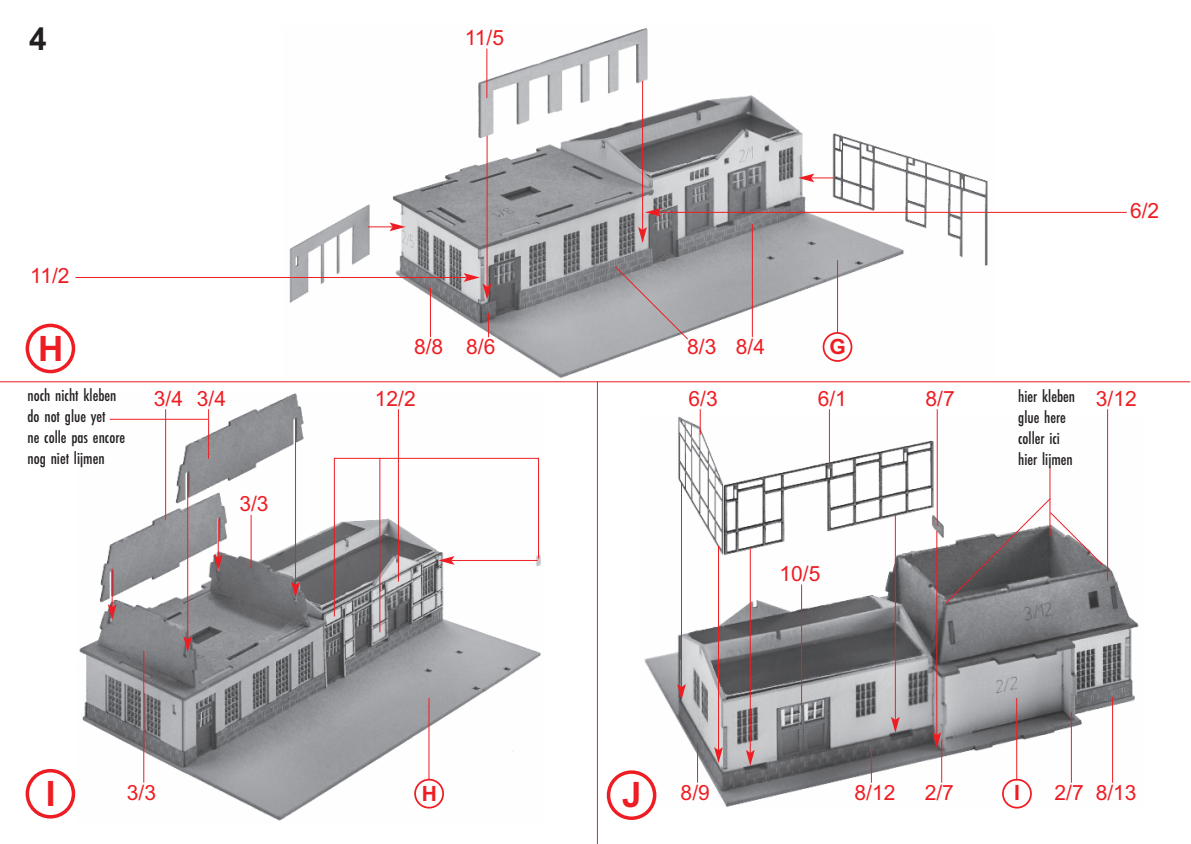
<style>
.page{position:relative;width:1191px;height:844px;background:#fff}
.page>*{position:absolute;margin:0;border:0;box-sizing:border-box;transform-origin:0 0}
.t1{font:700 35px "Arial";color:#ee1d23}
.t2{font:700 31.5px "Arial";color:#231f20}
.t3{font:21px "Arial";color:#ee1d23}
.t4{font:700 21px "Arial";color:#ee1d23}
.t5{font:17.5px/21px "Futura EF Medium Con";color:#231f20}
</style>
<div class="page">
<hr style="left:597px;top:381px;width:1px;height:462px;background:#ee1d23">
<hr style="left:0;top:381px;width:1190px;height:1px;background:#ee1d23">
<img style="left:289px;top:28px;width:705px;height:350px">
<img style="left:79px;top:393px;width:462px;height:428px">
<img style="left:644px;top:414px;width:495px;height:395px">
<svg style="left:26px;top:323px;width:49px;height:50px"></svg>
<svg style="left:822px;top:332px;width:30px;height:30px"></svg>
<svg style="left:26px;top:769px;width:49px;height:49px"></svg>
<svg style="left:607px;top:770px;width:49px;height:49px"></svg>
<svg style="left:414px;top:778px;width:30px;height:30px"></svg>
<svg style="left:1002px;top:778px;width:29px;height:30px"></svg>
<hr style="left:486px;top:49px;width:1px;height:49px;background:#ee1d23">
<hr style="left:801px;top:584px;width:1px;height:122px;background:#ee1d23">
<hr style="left:430px;top:287px;width:1px;height:50px;background:#ee1d23">
<svg style="left:488px;top:313px;width:1px;height:24px"></svg>
<hr style="left:752px;top:224px;width:1px;height:113px;background:#ee1d23">
<hr style="left:837px;top:260px;width:1px;height:73px;background:#ee1d23">
<svg style="left:614px;top:266px;width:75px;height:74px;background:#aaa7ab"></svg>
<hr style="left:75px;top:277px;width:216px;height:1px;background:#ee1d23">
<hr style="left:986px;top:212px;width:140px;height:1px;background:#ee1d23">
<hr style="left:486px;top:135px;width:1px;height:151px;background:#ee1d23">
<hr style="left:642px;top:81px;width:1px;height:149px;background:#ee1d23">
<svg style="left:638px;top:227px;width:9px;height:16px"></svg>
<hr style="left:187px;top:473px;width:1px;height:166px;background:#ee1d23">
<svg style="left:183px;top:636px;width:9px;height:16px"></svg>
<hr style="left:295px;top:419px;width:1px;height:165px;background:#ee1d23">
<svg style="left:291px;top:581px;width:9px;height:16px"></svg>
<hr style="left:218px;top:519px;width:1px;height:38px;background:#ee1d23">
<svg style="left:214px;top:554px;width:9px;height:16px"></svg>
<hr style="left:112px;top:568px;width:1px;height:39px;background:#ee1d23">
<svg style="left:108px;top:604px;width:8px;height:16px"></svg>
<hr style="left:451px;top:560px;width:86px;height:1px;background:#ee1d23">
<svg style="left:438px;top:556px;width:16px;height:8px"></svg>
<hr style="left:658px;top:212px;width:328px;height:1px;background:#ee1d23">
<svg style="left:645px;top:208px;width:16px;height:9px"></svg>
<svg style="left:798px;top:173px;width:36px;height:9px"></svg>
<svg style="left:368px;top:222px;width:38px;height:9px"></svg>
<hr style="left:292px;top:277px;width:175px;height:1px;background:#ee1d23">
<svg style="left:463px;top:273px;width:28px;height:27px"></svg>
<hr style="left:681px;top:482px;width:1px;height:204px;background:#ee1d23">
<svg style="left:677px;top:683px;width:9px;height:17px"></svg>
<hr style="left:718px;top:545px;width:1px;height:205px;background:#ee1d23">
<svg style="left:714px;top:746px;width:9px;height:17px"></svg>
<hr style="left:750px;top:548px;width:1px;height:204px;background:#ee1d23">
<svg style="left:746px;top:749px;width:8px;height:16px"></svg>
<hr style="left:895px;top:515px;width:1px;height:204px;background:#ee1d23">
<svg style="left:891px;top:716px;width:8px;height:16px"></svg>
<hr style="left:936px;top:530px;width:1px;height:205px;background:#ee1d23">
<svg style="left:932px;top:732px;width:9px;height:16px"></svg>
<hr style="left:829px;top:409px;width:1px;height:57px;background:#ee1d23">
<hr style="left:936px;top:409px;width:1px;height:116px;background:#ee1d23">
<hr style="left:1107px;top:409px;width:1px;height:171px;background:#ee1d23">
<svg style="left:700px;top:409px;width:1px;height:25px"></svg>
<hr style="left:1049px;top:467px;width:1px;height:69px;background:#ee1d23">
<svg style="left:944px;top:497px;width:159px;height:107px"></svg>
<hr style="left:208px;top:409px;width:1px;height:49px;background:#ee1d23">
<hr style="left:165px;top:409px;width:1px;height:110px;background:#ee1d23">
<hr style="left:251px;top:514px;width:1px;height:53px;background:#ee1d23">
<hr style="left:143px;top:650px;width:1px;height:132px;background:#ee1d23">
<hr style="left:941px;top:739px;width:1px;height:43px;background:#ee1d23">
<hr style="left:1071px;top:712px;width:1px;height:70px;background:#ee1d23">
<hr style="left:871px;top:747px;width:1px;height:35px;background:#ee1d23">
<hr style="left:1112px;top:697px;width:1px;height:85px;background:#ee1d23">
<hr style="left:697px;top:742px;width:1px;height:40px;background:#ee1d23">
<hr style="left:428px;top:697px;width:1px;height:83px;background:#ee1d23">
<hr style="left:1016px;top:697px;width:1px;height:83px;background:#ee1d23">
<hr style="left:398px;top:409px;width:1px;height:172px;background:#ee1d23">
<hr style="left:334px;top:458px;width:205px;height:1px;background:#ee1d23">
<hr style="left:379px;top:457px;width:1px;height:175px;background:#ee1d23">
<hr style="left:334px;top:457px;width:1px;height:159px;background:#ee1d23">
<hr style="left:538px;top:457px;width:1px;height:101px;background:#ee1d23">
<hr style="left:110px;top:419px;width:98px;height:1px;background:#ee1d23">
<h2 class="t2" style="left:29px;top:20px;width:19px">4</h2>
<p class="t3" style="left:30px;top:263px;width:41px">11/2</p>
<p class="t3" style="left:465px;top:25px;width:41px">11/5</p>
<h1 class="t1" style="left:38px;top:328px;width:27px">H</h1>
<p class="t4" style="left:829px;top:334px;width:18px">G</p>
<p class="t3" style="left:414px;top:334px;width:83px">8/8 8/6</p>
<p class="t3" style="left:687px;top:334px;width:79px">8/3 8/4</p>
<p class="t3" style="left:1130px;top:198px;width:31px">6/2</p>
<p class="t5" style="left:28px;top:386px;width:90px">noch nicht kleben</p>
<p class="t3" style="left:375px;top:386px;width:42px">12/2</p>
<p class="t5" style="left:28px;top:407px;width:99px">do not glue yet<br>ne colle pas encore nog niet lijmen</p>
<p class="t5" style="left:1018px;top:386px;width:58px">hier kleben glue here coller ici hier lijmen</p>
<p class="t3" style="left:154px;top:386px;width:74px">3/4 3/4</p>
<p class="t3" style="left:688px;top:386px;width:31px">6/3</p>
<p class="t3" style="left:817px;top:386px;width:31px">6/1</p>
<p class="t3" style="left:925px;top:386px;width:31px">8/7</p>
<p class="t3" style="left:1096px;top:386px;width:42px">3/12</p>
<p class="t3" style="left:239px;top:491px;width:31px">3/3</p>
<p class="t3" style="left:779px;top:561px;width:42px">10/5</p>
<h1 class="t1" style="left:46px;top:773px;width:11px">I</h1>
<p class="t4" style="left:422px;top:781px;width:17px">H</p>
<h1 class="t1" style="left:622px;top:774px;width:21px">J</h1>
<p class="t4" style="left:1014px;top:780px;width:7px">I</p>
<p class="t3" style="left:127px;top:780px;width:31px">3/3</p>
<p class="t3" style="left:680px;top:780px;width:31px">8/9</p>
<p class="t3" style="left:854px;top:780px;width:42px">8/12</p>
<p class="t3" style="left:924px;top:780px;width:31px">2/7</p>
<p class="t3" style="left:1054px;top:780px;width:84px">2/7 8/13</p>
</div>
